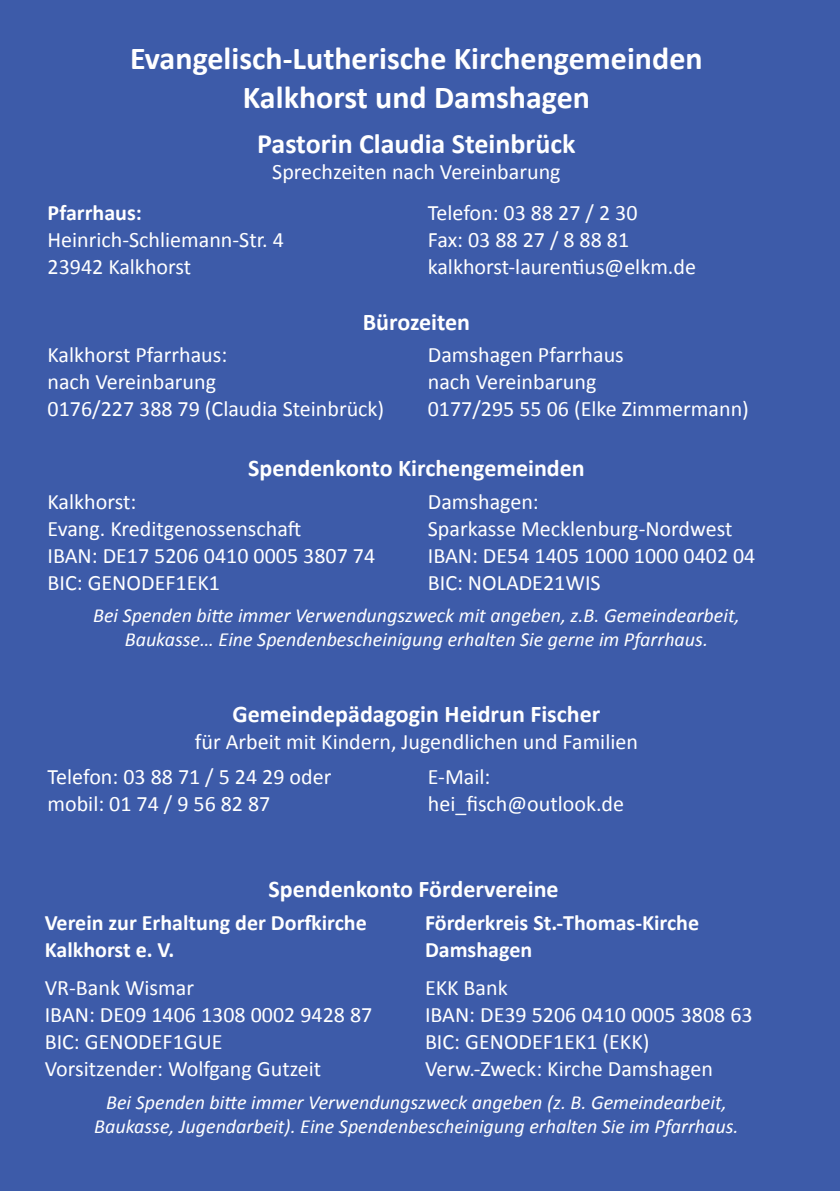
<style>
.page{position:relative;width:840px;height:1191px;background:#fff}
.page>*{position:absolute;margin:0;border:0;box-sizing:border-box;transform-origin:0 0}
.t1{font:700 32px/38.4px "Calibri";color:#fff;text-align:center}
.t2{font:700 28px "Calibri";color:#fff}
.t3{font:700 24px "Calibri";color:#fff}
.t4{font:22px/27px "Calibri";color:#fff}
.t5{font:700 22px/27px "Calibri";color:#fff}
.t6{font:italic 20px/24px "Calibri";color:#fff;text-align:center}
</style>
<div class="page">
<div style="left:0;top:0;width:839px;height:1191px;background:#3d5ba9"></div>
<h1 class="t1" style="left:130px;top:38px;width:573px">Evangelisch-Lutherische Kirchengemeinden<br>Kalkhorst und Damshagen</h1>
<p class="t2" style="left:257px;top:126px;width:320px">Pastorin Claudia Steinbrück</p>
<p class="t4" style="left:272px;top:157px;width:290px">Sprechzeiten nach Vereinbarung</p>
<p class="t5" style="left:47px;top:198px;width:96px">Pfarrhaus:</p>
<p class="t4" style="left:47px;top:225px;width:238px">Heinrich-Schliemann-Str. 4<br>23942 Kalkhorst</p>
<p class="t4" style="left:427px;top:198px;width:269px">Telefon: 03 88 27 / 2 30<br>Fax: 03 88 27 / 8 88 81 kalkhorst-laurentius@elkm.de</p>
<p class="t3" style="left:362px;top:307px;width:109px">Bürozeiten</p>
<p class="t4" style="left:47px;top:340px;width:338px">Kalkhorst Pfarrhaus:<br>nach Vereinbarung<br>0176/227 388 79 (Claudia Steinbrück)</p>
<p class="t4" style="left:427px;top:340px;width:322px">Damshagen Pfarrhaus<br>nach Vereinbarung<br>0177/295 55 06 (Elke Zimmermann)</p>
<p class="t3" style="left:248px;top:453px;width:338px">Spendenkonto Kirchengemeinden</p>
<p class="t4" style="left:47px;top:487px;width:329px">Kalkhorst:<br>Evang. Kreditgenossenschaft<br>IBAN: DE17 5206 0410 0005 3807 74<br>BIC: GENODEF1EK1</p>
<p class="t4" style="left:427px;top:487px;width:329px">Damshagen:<br>Sparkasse Mecklenburg-Nordwest<br>IBAN: DE54 1405 1000 1000 0402 04<br>BIC: NOLADE21WIS</p>
<p class="t6" style="left:93px;top:602px;width:647px">Bei Spenden bitte immer Verwendungszweck mit angeben, z.B. Gemeindearbeit,<br>Baukasse… Eine Spendenbescheinigung erhalten Sie gerne im Pfarrhaus.</p>
<p class="t3" style="left:232px;top:699px;width:369px">Gemeindepädagogin Heidrun Fischer</p>
<p class="t4" style="left:47px;top:723px;width:591px;line-height:34.8px;text-indent:147px">für Arbeit mit Kindern, Jugendlichen und Familien<br>Telefon: 03 88 71 / 5 24 29 oder</p>
<p class="t4" style="left:47px;top:789px;width:224px">mobil: 01 74 / 9 56 82 87</p>
<p class="t4" style="left:427px;top:762px;width:198px">E-Mail: hei_fisch@outlook.de</p>
<p class="t3" style="left:268px;top:874px;width:291px">Spendenkonto Fördervereine</p>
<p class="t5" style="left:45px;top:908px;width:323px">Verein zur Erhaltung der Dorfkirche<br>Kalkhorst e. V.</p>
<p class="t4" style="left:45px;top:973px;width:329px">VR-Bank Wismar<br>IBAN: DE09 1406 1308 0002 9428 87<br>BIC: GENODEF1GUE<br>Vorsitzender: Wolfgang Gutzeit</p>
<p class="t5" style="left:425px;top:908px;width:275px">Förderkreis St.-Thomas-Kirche<br>Damshagen</p>
<p class="t4" style="left:425px;top:973px;width:329px">EKK Bank<br>IBAN: DE39 5206 0410 0005 3808 63<br>BIC: GENODEF1EK1 (EKK)<br>Verw.-Zweck: Kirche Damshagen</p>
<p class="t6" style="left:94px;top:1089px;width:645px">Bei Spenden bitte immer Verwendungszweck angeben (z. B. Gemeindearbeit,<br>Baukasse, Jugendarbeit). Eine Spendenbescheinigung erhalten Sie im Pfarrhaus.</p>
</div>
